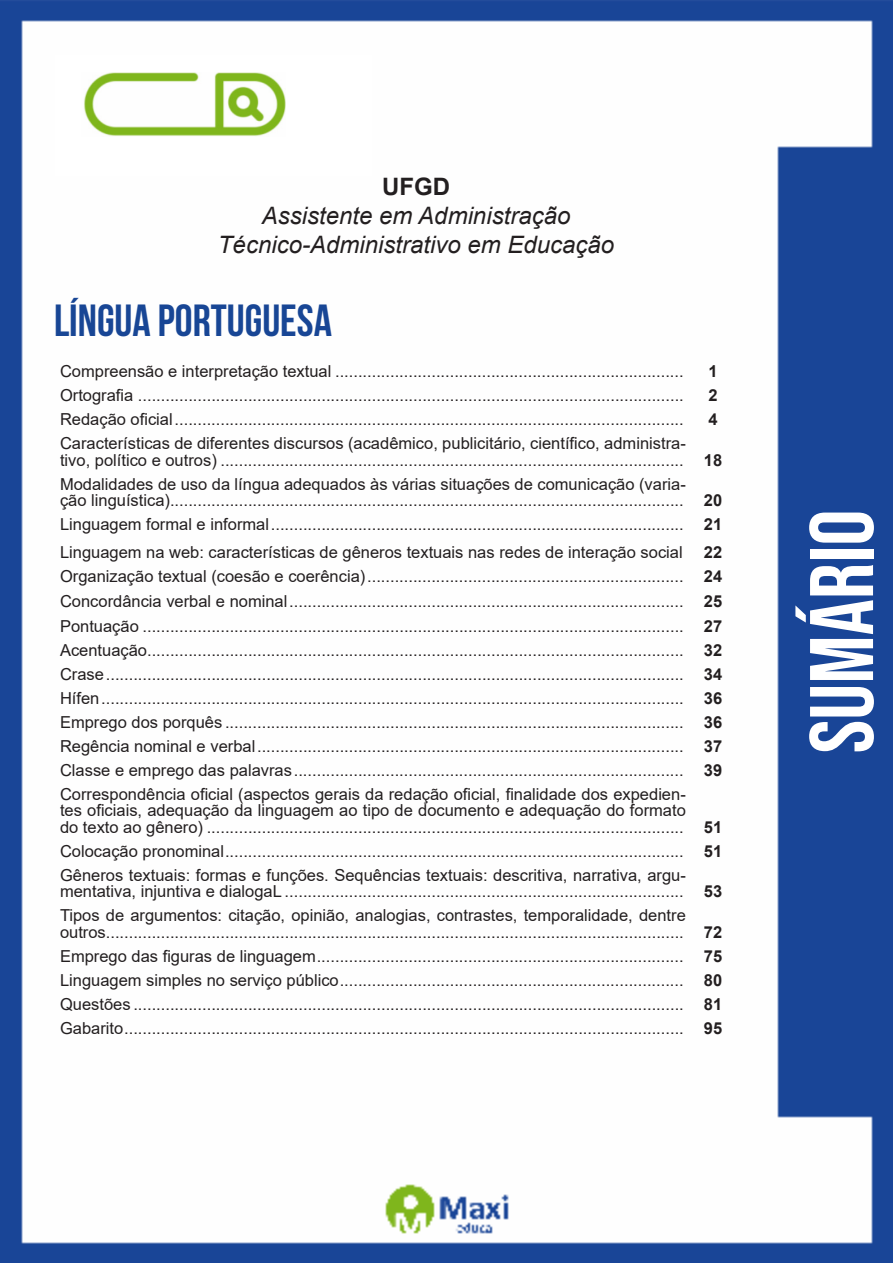
<style>
.page{position:relative;width:893px;height:1263px;background:#fff}
.page>*{position:absolute;margin:0;border:0;box-sizing:border-box;transform-origin:0 0}
.t1{font:90px "Bebas Neue";color:#fff}
.t2{font:700 45px "Bebas Neue";color:#184695}
.t3{font:italic 24px "Arial";color:#231f20}
.t4{font:700 24px "Arial";color:#231f20}
.ALTERNATIVAS{font:16.5px/16.5px "Arial";color:#231f20}
.INDICE{font:700 16.5px "Arial";color:#231f20}
</style>
<div class="page">
<img style="left:0;top:0;width:893px;height:1263px">
<div style="left:55px;top:55px;width:317px;height:121px;background:#fff"></div>
<img style="left:84px;top:72px;width:201px;height:64px">
<p class="t4" style="left:382px;top:170px;width:69px">UFGD</p>
<p class="t3" style="left:262px;top:200px;width:310px">Assistente em Administração</p>
<p class="t3" style="left:218px;top:229px;width:398px">Técnico-Administrativo em Educação</p>
<p class="t2" style="left:54px;top:295px;width:279px">LÍNGUA PORTUGUESA</p>
<p class="ALTERNATIVAS" style="left:60px;top:363px;width:625px">Compreensão e interpretação textual ............................................................................</p>
<p class="INDICE" style="left:708px;top:359px;width:11px">1</p>
<p class="ALTERNATIVAS" style="left:60px;top:387px;width:625px">Ortografia .......................................................................................................................</p>
<p class="INDICE" style="left:708px;top:383px;width:11px">2</p>
<p class="ALTERNATIVAS" style="left:60px;top:411px;width:625px">Redação oficial...............................................................................................................</p>
<p class="INDICE" style="left:708px;top:408px;width:11px">4</p>
<p class="ALTERNATIVAS" style="left:60px;top:435px;width:627px">Características de diferentes discursos (acadêmico, publicitário, científico, administra&shy;tivo, político e outros) .....................................................................................................</p>
<p class="INDICE" style="left:704px;top:448px;width:20px">18</p>
<p class="ALTERNATIVAS" style="left:60px;top:475px;width:627px">Modalidades de uso da língua adequados às várias situações de comunicação (varia&shy;ção linguística)................................................................................................................</p>
<p class="INDICE" style="left:704px;top:489px;width:20px">20</p>
<p class="ALTERNATIVAS" style="left:60px;top:516px;width:625px">Linguagem formal e informal..........................................................................................</p>
<p class="INDICE" style="left:704px;top:513px;width:20px">21</p>
<p class="ALTERNATIVAS" style="left:60px;top:544px;width:624px">Linguagem na web: características de gêneros textuais nas redes de interação social</p>
<p class="INDICE" style="left:704px;top:541px;width:20px">22</p>
<p class="ALTERNATIVAS" style="left:60px;top:568px;width:625px">Organização textual (coesão e coerência).....................................................................</p>
<p class="INDICE" style="left:704px;top:565px;width:20px">24</p>
<p class="ALTERNATIVAS" style="left:60px;top:593px;width:625px">Concordância verbal e nominal......................................................................................</p>
<p class="INDICE" style="left:704px;top:590px;width:20px">25</p>
<p class="ALTERNATIVAS" style="left:60px;top:618px;width:625px">Pontuação ......................................................................................................................</p>
<p class="INDICE" style="left:704px;top:614px;width:20px">27</p>
<p class="ALTERNATIVAS" style="left:60px;top:642px;width:625px">Acentuação.....................................................................................................................</p>
<p class="INDICE" style="left:704px;top:638px;width:20px">32</p>
<p class="ALTERNATIVAS" style="left:60px;top:666px;width:625px">Crase..............................................................................................................................</p>
<p class="INDICE" style="left:704px;top:662px;width:20px">34</p>
<p class="ALTERNATIVAS" style="left:60px;top:690px;width:625px">Hífen...............................................................................................................................</p>
<p class="INDICE" style="left:704px;top:686px;width:20px">36</p>
<p class="ALTERNATIVAS" style="left:60px;top:714px;width:625px">Emprego dos porquês ....................................................................................................</p>
<p class="INDICE" style="left:704px;top:710px;width:20px">36</p>
<p class="ALTERNATIVAS" style="left:60px;top:738px;width:625px">Regência nominal e verbal.............................................................................................</p>
<p class="INDICE" style="left:704px;top:734px;width:20px">37</p>
<p class="ALTERNATIVAS" style="left:60px;top:762px;width:625px">Classe e emprego das palavras.....................................................................................</p>
<p class="INDICE" style="left:704px;top:758px;width:20px">39</p>
<p class="ALTERNATIVAS" style="left:60px;top:786px;width:627px;text-align:justify">Correspondência oficial (aspectos gerais da redação oficial, finalidade dos expedien&shy;tes oficiais, adequação da linguagem ao tipo de documento e adequação do formato do texto ao gênero) ........................................................................................................</p>
<p class="INDICE" style="left:704px;top:815px;width:20px">51</p>
<p class="ALTERNATIVAS" style="left:60px;top:843px;width:625px">Colocação pronominal....................................................................................................</p>
<p class="INDICE" style="left:704px;top:839px;width:20px">51</p>
<p class="ALTERNATIVAS" style="left:60px;top:867px;width:627px">Gêneros textuais: formas e funções. Sequências textuais: descritiva, narrativa, argu&shy;mentativa, injuntiva e dialogaL .......................................................................................</p>
<p class="INDICE" style="left:704px;top:880px;width:20px">53</p>
<p class="ALTERNATIVAS" style="left:60px;top:907px;width:627px">Tipos de argumentos: citação, opinião, analogias, contrastes, temporalidade, dentre outros..............................................................................................................................</p>
<p class="INDICE" style="left:704px;top:920px;width:20px">72</p>
<p class="ALTERNATIVAS" style="left:60px;top:948px;width:625px">Emprego das figuras de linguagem................................................................................</p>
<p class="INDICE" style="left:704px;top:944px;width:20px">75</p>
<p class="ALTERNATIVAS" style="left:60px;top:972px;width:625px">Linguagem simples no serviço público...........................................................................</p>
<p class="INDICE" style="left:704px;top:968px;width:20px">80</p>
<p class="ALTERNATIVAS" style="left:60px;top:996px;width:625px">Questões ........................................................................................................................</p>
<p class="INDICE" style="left:704px;top:992px;width:20px">81</p>
<p class="ALTERNATIVAS" style="left:60px;top:1020px;width:625px">Gabarito..........................................................................................................................</p>
<p class="INDICE" style="left:704px;top:1016px;width:20px">95</p>
<h1 class="t1" style="left:791px;top:753px;width:245px;rotate:-90deg">sumário</h1>
</div>
